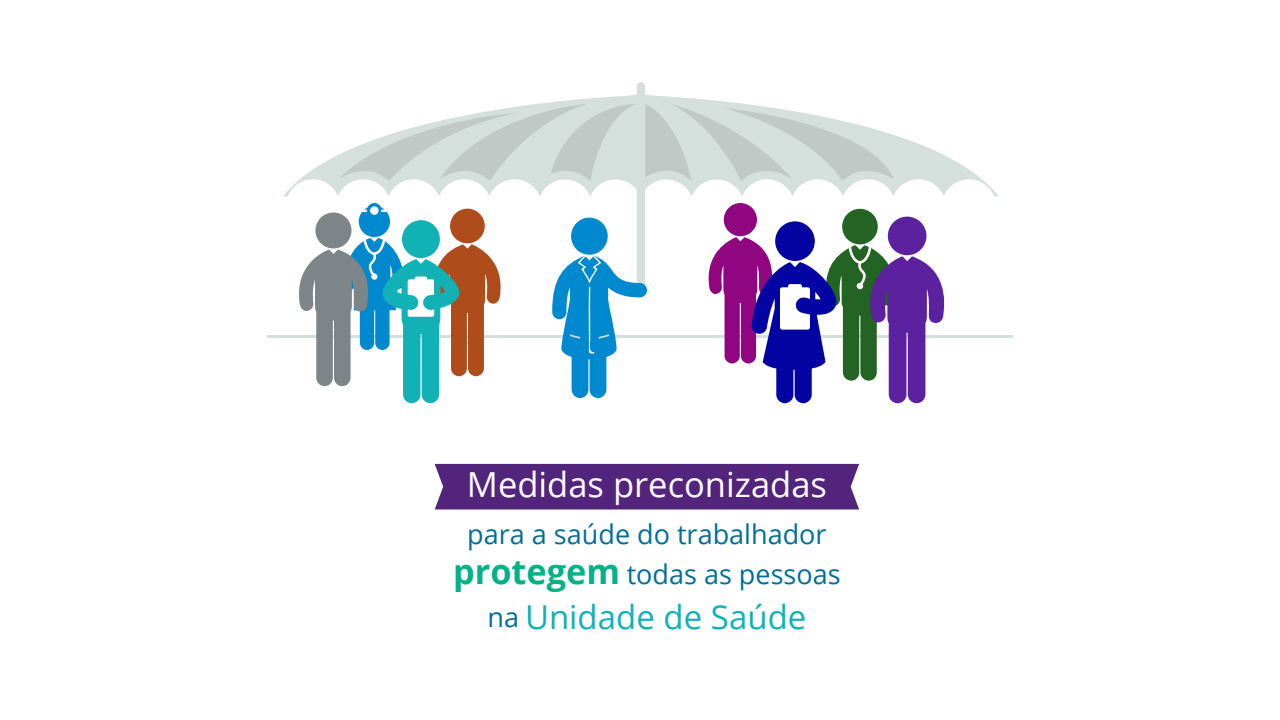
<style>
.page{position:relative;width:1280px;height:720px;background:#fff}
.page>*{position:absolute;margin:0;border:0;box-sizing:border-box;transform-origin:0 0}
.t1{font:34.5px "Open Sans";color:#fff}
.t2{font:33px "Open Sans";color:#12b1b5}
.t3{font:27px "Open Sans";color:#006e99}
.s1{font-weight:700;font-size:34.35px;color:#06b285}
.s2{font-size:27px;color:#006e99}
</style>
<div class="page">
<svg style="left:283px;top:135px;width:715px;height:61px"></svg>
<svg style="left:539px;top:82px;width:203px;height:155px"></svg>
<svg style="left:339px;top:101px;width:554px;height:86px"></svg>
<hr style="left:267px;top:335px;width:745px;height:3px;background:#d5e0dc">
<div style="left:723px;top:203px;width:34px;height:33px;background:#900580;border-radius:50%"></div>
<div style="left:842px;top:209px;width:35px;height:35px;background:#236323;border-radius:50%"></div>
<div style="left:887px;top:217px;width:39px;height:38px;background:#5b219e;border-radius:50%"></div>
<div style="left:775px;top:221px;width:39px;height:40px;background:#0404a3;border-radius:50%"></div>
<svg style="left:708px;top:237px;width:237px;height:166px"></svg>
<svg style="left:552px;top:217px;width:95px;height:181px"></svg>
<div style="left:435px;top:464px;width:424px;height:46px;background:#53247c"></div>
<svg style="left:299px;top:203px;width:202px;height:200px"></svg>
<p class="t1" style="left:467px;top:461px;width:362px">Medidas preconizadas</p>
<p class="t3" style="left:467px;top:515px;width:361px">para a saúde do trabalhador</p>
<p class="t3" style="left:453px;top:556px;width:389px"><span class="s1">protegem</span> todas as pessoas</p>
<p class="t2" style="left:487px;top:594px;width:320px"><span class="s2">na</span> Unidade de Saúde</p>
</div>
